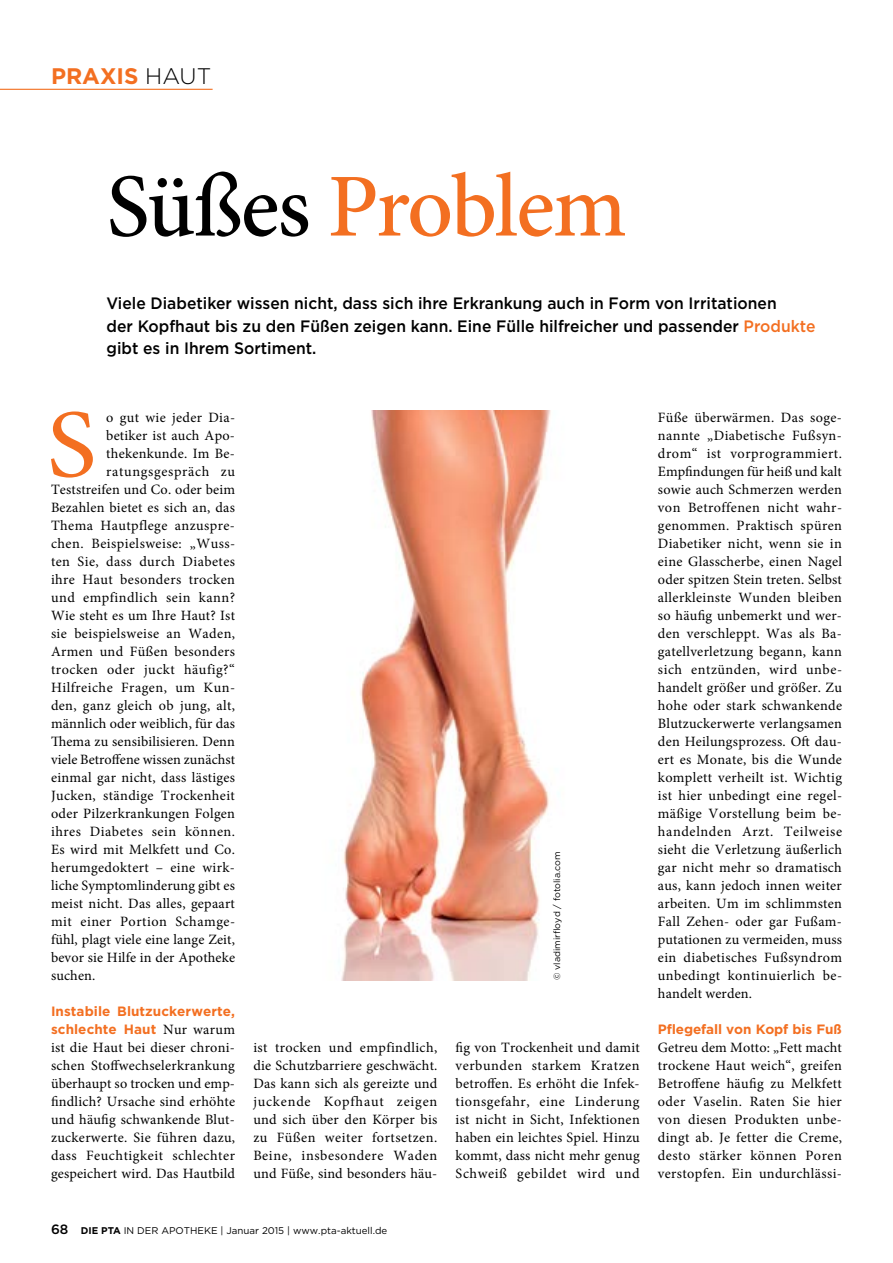
<style>
.page{position:relative;width:893px;height:1263px;background:#fff}
.page>*{position:absolute;margin:0;border:0;box-sizing:border-box;transform-origin:0 0}
.t1{font:97.2px "Minion Pro";color:#f36f21;scale:1.09 1}
.t2{font:500 90px "Minion Pro";letter-spacing:-.025em;color:#f36f21}
.t3{font:700 22.5px "Gotham";color:#f36f21}
.t4{font:500 16.5px/22.5px "Gotham";color:#000;scale:.95 1}
.t5{font:14.25px/18px "Minion Pro";letter-spacing:.025em;color:#000;text-align:justify}
.t6{font:14.25px "Minion Pro";letter-spacing:.005em;color:#000}
.t7{font:14.25px "Minion Pro";letter-spacing:.05em;color:#000}
.t8{font:700 13.5px/18px "Gotham";letter-spacing:.005em;color:#f36f21}
.t9{font:9.75px "Gotham";color:#000}
.t10{font:9px "Gotham";color:#000}
.s1{font-weight:300;color:#000}
.s2{color:#000}
.s3{color:#f36f21}
.s4{font-family:"Minion Pro";font-weight:400;font-size:14.25px;color:#000}
.s5{font-weight:500;font-size:13.5px}
.s6{font-weight:700}
</style>
<div class="page">
<img style="left:341px;top:410px;width:210px;height:570px">
<hr style="left:0;top:89px;width:213px;height:1px;background:#f36f21">
<h3 class="t3" style="left:51px;top:61px;width:162px">PRAXIS <span class="s1">HAUT</span></h3>
<h2 class="t2" style="left:107px;top:146px;width:522px"><span class="s2">Süßes</span> Problem</h2>
<p class="t4" style="left:107px;top:292px;width:748px">Viele Diabetiker wissen nicht, dass sich ihre Erkrankung auch in Form von Irritationen<br>der Kopfhaut bis zu den Füßen zeigen kann. Eine Fülle hilfreicher und passender <span class="s3">Produkte </span>gibt es in Ihrem Sortiment.</p>
<h1 class="t1" style="left:47px;top:380px;width:47px">S</h1>
<p class="t5" style="left:106px;top:409px;width:130px">o gut wie jeder Dia-</p>
<p class="t5" style="left:106px;top:427px;width:130px">betiker ist auch Apo-</p>
<p class="t5" style="left:106px;top:445px;width:130px">thekenkunde. Im Be-</p>
<p class="t7" style="left:106px;top:462px;width:130px">ratungsgespräch zu</p>
<p class="t5" style="left:51px;top:481px;width:186px">Teststreifen und Co. oder beim</p>
<p class="t5" style="left:51px;top:499px;width:185px">Bezahlen bietet es sich an, das</p>
<p class="t5" style="left:51px;top:517px;width:185px">Thema Hautpflege anzuspre-</p>
<p class="t5" style="left:51px;top:535px;width:186px">chen. Beispielsweise: „Wuss-</p>
<p class="t5" style="left:51px;top:553px;width:186px">ten Sie, dass durch Diabetes</p>
<p class="t5" style="left:51px;top:571px;width:186px">ihre Haut besonders trocken</p>
<p class="t5" style="left:51px;top:589px;width:186px">und empfindlich sein kann?</p>
<p class="t5" style="left:51px;top:607px;width:186px">Wie steht es um Ihre Haut? Ist</p>
<p class="t5" style="left:51px;top:625px;width:186px">sie beispielsweise an Waden,</p>
<p class="t5" style="left:51px;top:643px;width:186px">Armen und Füßen besonders</p>
<p class="t5" style="left:51px;top:661px;width:185px">trocken oder juckt häufig?“</p>
<p class="t5" style="left:51px;top:679px;width:186px">Hilfreiche Fragen, um Kun-</p>
<p class="t5" style="left:51px;top:697px;width:186px">den, ganz gleich ob jung, alt,</p>
<p class="t5" style="left:51px;top:715px;width:185px">männlich oder weiblich, für das</p>
<p class="t5" style="left:51px;top:733px;width:185px">Thema zu sensibilisieren. Denn</p>
<p class="t6" style="left:51px;top:750px;width:186px">viele Betroffene wissen zunächst</p>
<p class="t5" style="left:51px;top:769px;width:186px">einmal gar nicht, dass lästiges</p>
<p class="t5" style="left:51px;top:787px;width:185px">Jucken, ständige Trockenheit</p>
<p class="t5" style="left:51px;top:805px;width:186px">oder Pilzerkrankungen Folgen</p>
<p class="t5" style="left:51px;top:823px;width:186px">ihres Diabetes sein können.</p>
<p class="t5" style="left:51px;top:841px;width:185px">Es wird mit Melkfett und Co.</p>
<p class="t5" style="left:51px;top:859px;width:185px">herumgedoktert – eine wirk-</p>
<p class="t5" style="left:51px;top:877px;width:185px">liche Symptomlinderung gibt es</p>
<p class="t5" style="left:51px;top:895px;width:185px">meist nicht. Das alles, gepaart</p>
<p class="t5" style="left:51px;top:913px;width:186px">mit einer Portion Schamge-</p>
<p class="t5" style="left:51px;top:931px;width:185px">fühl, plagt viele eine lange Zeit,</p>
<p class="t5" style="left:51px;top:949px;width:186px">bevor sie Hilfe in der Apotheke</p>
<p class="t5" style="left:51px;top:967px;width:46px">suchen.</p>
<p class="t8" style="left:51px;top:1002px;width:186px">Instabile Blutzuckerwerte, schlechte Haut <span class="s4">Nur warum</span></p>
<p class="t5" style="left:51px;top:1039px;width:186px">ist die Haut bei dieser chroni&shy;schen Stoffwechselerkrankung überhaupt so trocken und emp&shy;findlich? Ursache sind erhöhte und häufig schwankende Blut&shy;zuckerwerte. Sie führen dazu, dass Feuchtigkeit schlechter gespeichert wird. Das Hautbild</p>
<p class="t5" style="left:253px;top:1039px;width:186px">ist trocken und empfindlich, die Schutzbarriere geschwächt.<br>Das kann sich als gereizte und juckende Kopfhaut zeigen und sich über den Körper bis zu Füßen weiter fortsetzen.<br>Beine, insbesondere Waden und Füße, sind besonders häu-</p>
<p class="t5" style="left:456px;top:1039px;width:186px">fig von Trockenheit und damit verbunden starkem Kratzen betroffen. Es erhöht die Infek&shy;tionsgefahr, eine Linderung ist nicht in Sicht, Infektionen haben ein leichtes Spiel. Hinzu kommt, dass nicht mehr genug Schweiß gebildet wird und</p>
<p class="t10" style="left:551px;top:980px;width:130px;rotate:-90deg">© vladimirfloyd / fotolia.com</p>
<p class="t9" style="left:51px;top:1224px;width:338px"><span class="s5">68</span> <span class="s6">DIE PTA</span> IN DER APOTHEKE | Januar 2015 | www.pta-aktuell.de</p>
<p class="t5" style="left:658px;top:409px;width:186px">Füße überwärmen. Das soge&shy;nannte „Diabetische Fußsyn&shy;drom“ ist vorprogrammiert.<br>Empfindungen für heiß und kalt sowie auch Schmerzen werden von Betroffenen nicht wahr&shy;genommen. Praktisch spüren Diabetiker nicht, wenn sie in eine Glasscherbe, einen Nagel oder spitzen Stein treten. Selbst allerkleinste Wunden bleiben so häufig unbemerkt und wer&shy;den verschleppt. Was als Ba&shy;gatellverletzung begann, kann sich entzünden, wird unbe&shy;handelt größer und größer. Zu hohe oder stark schwankende Blutzuckerwerte verlangsamen den Heilungsprozess. Oft dau&shy;ert es Monate, bis die Wunde komplett verheilt ist. Wichtig ist hier unbedingt eine regel&shy;mäßige Vorstellung beim be&shy;handelnden Arzt. Teilweise sieht die Verletzung äußerlich gar nicht mehr so dramatisch aus, kann jedoch innen weiter arbeiten. Um im schlimmsten Fall Zehen- oder gar Fußam&shy;putationen zu vermeiden, muss ein diabetisches Fußsyndrom unbedingt kontinuierlich be&shy;handelt werden.</p>
<p class="t8" style="left:658px;top:1020px;width:185px">Pflegefall von Kopf bis Fuß</p>
<p class="t5" style="left:658px;top:1039px;width:186px">Getreu dem Motto: „Fett macht trockene Haut weich“, greifen Betroffene häufig zu Melkfett oder Vaselin. Raten Sie hier von diesen Produkten unbe&shy;dingt ab. Je fetter die Creme, desto stärker können Poren verstopfen. Ein undurchlässi-</p>
</div>
